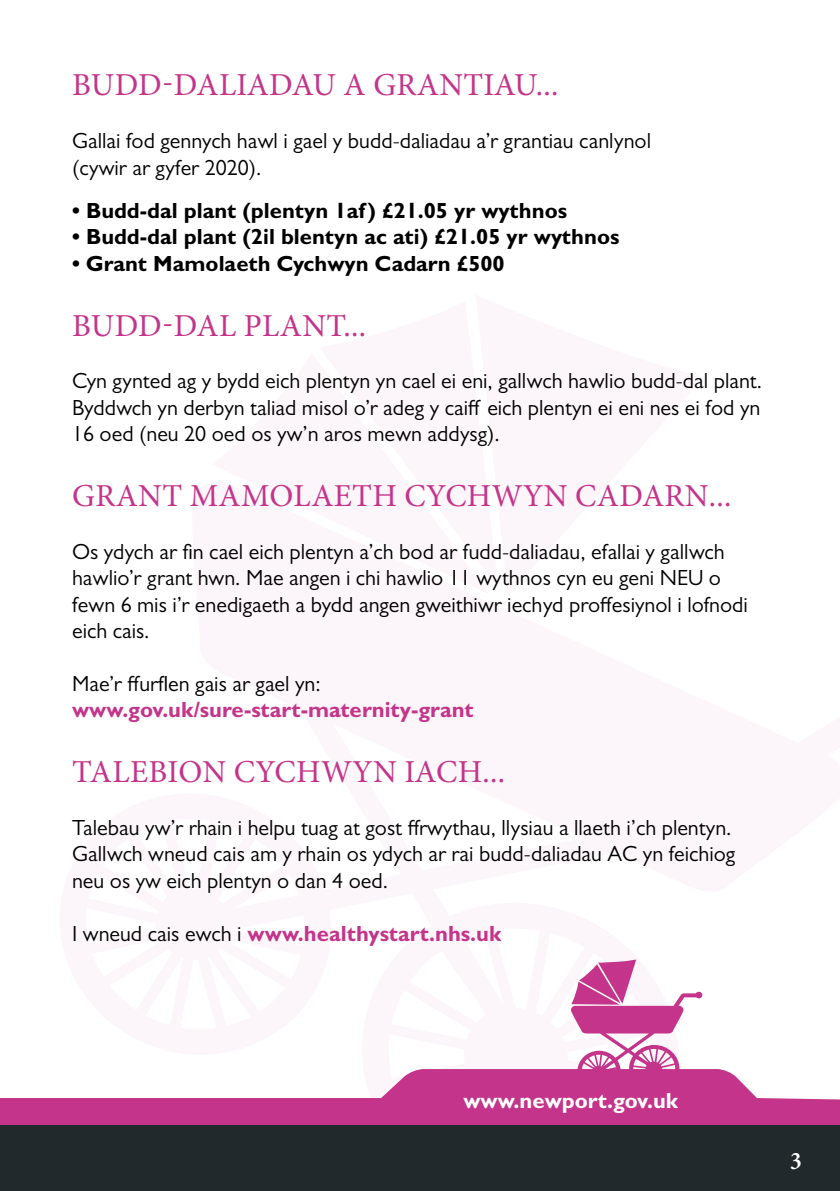
<style>
.page{position:relative;width:840px;height:1191px;background:#fff}
.page>*{position:absolute;margin:0;border:0;box-sizing:border-box;transform-origin:0 0}
.t1{font:32px "Minion Pro";letter-spacing:.01em;color:#c4348a}
.t2{font:700 26px "Adobe Hebrew";color:#fff}
.t3{font:22px/26.4px "Gill Sans MT Pro";color:#000}
.t4{font:700 22px "Gill Sans MT Pro";color:#000}
.t5{font:700 22px "Gill Sans MT Pro";color:#c4348a}
.t6{font:700 22px "Gill Sans MT Pro";color:#fff}
.s1{font-weight:400;color:#000}
</style>
<div class="page">
<svg style="left:0;top:1069px;width:839px;height:56px;fill:#c4348a"></svg>
<svg style="left:456px;top:959px;width:246px;height:154px"></svg>
<div style="left:592px;top:1065px;width:12px;height:12px;background:#c4348a;border-radius:50%"></div>
<div style="left:645px;top:1061px;width:16px;height:16px;background:#c4348a;border-radius:50%"></div>
<div style="left:0;top:1125px;width:839px;height:66px;background:#21292c"></div>
<h1 class="t1" style="left:72px;top:64px;width:487px">BUDD-DALIADAU A GRANTIAU...</h1>
<p class="t3" style="left:72px;top:127px;width:580px">Gallai fod gennych hawl i gael y budd-daliadau a’r grantiau canlynol (cywir ar gyfer 2020).</p>
<p class="t4" style="left:72px;top:197px;width:496px">• Budd-dal plant (plentyn 1af) £21.05 yr wythnos</p>
<p class="t4" style="left:72px;top:223px;width:548px">• Budd-dal plant (2il blentyn ac ati) £21.05 yr wythnos</p>
<p class="t4" style="left:72px;top:250px;width:434px">• Grant Mamolaeth Cychwyn Cadarn £500</p>
<h1 class="t1" style="left:72px;top:304px;width:295px">BUDD-DAL PLANT...</h1>
<p class="t3" style="left:72px;top:367px;width:691px;text-align:justify">Cyn gynted ag y bydd eich plentyn yn cael ei eni, gallwch hawlio budd-dal plant.<br>Byddwch yn derbyn taliad misol o’r adeg y caiff eich plentyn ei eni nes ei fod yn 16 oed (neu 20 oed os yw’n aros mewn addysg).</p>
<h1 class="t1" style="left:72px;top:474px;width:660px">GRANT MAMOLAETH CYCHWYN CADARN...</h1>
<p class="t3" style="left:72px;top:538px;width:677px">Os ydych ar fin cael eich plentyn a’ch bod ar fudd-daliadau, efallai y gallwch hawlio’r grant hwn. Mae angen i chi hawlio 11 wythnos cyn eu geni NEU o fewn 6 mis i’r enedigaeth a bydd angen gweithiwr iechyd proffesiynol i lofnodi eich cais.</p>
<p class="t3" style="left:72px;top:670px;width:250px">Mae’r ffurflen gais ar gael yn:</p>
<p class="t5" style="left:72px;top:696px;width:403px">www.gov.uk/sure-start-maternity-grant</p>
<h1 class="t1" style="left:72px;top:750px;width:434px">TALEBION CYCHWYN IACH...</h1>
<p class="t3" style="left:72px;top:814px;width:664px">Talebau yw’r rhain i helpu tuag at gost ffrwythau, llysiau a llaeth i’ch plentyn.<br>Gallwch wneud cais am y rhain os ydych ar rai budd-daliadau AC yn feichiog neu os yw eich plentyn o dan 4 oed.</p>
<p class="t5" style="left:72px;top:919px;width:431px"><span class="s1">I wneud cais ewch i</span> www.healthystart.nhs.uk</p>
<p class="t6" style="left:463px;top:1086px;width:216px">www.newport.gov.uk</p>
<p class="t2" style="left:789px;top:1140px;width:15px">3</p>
</div>
